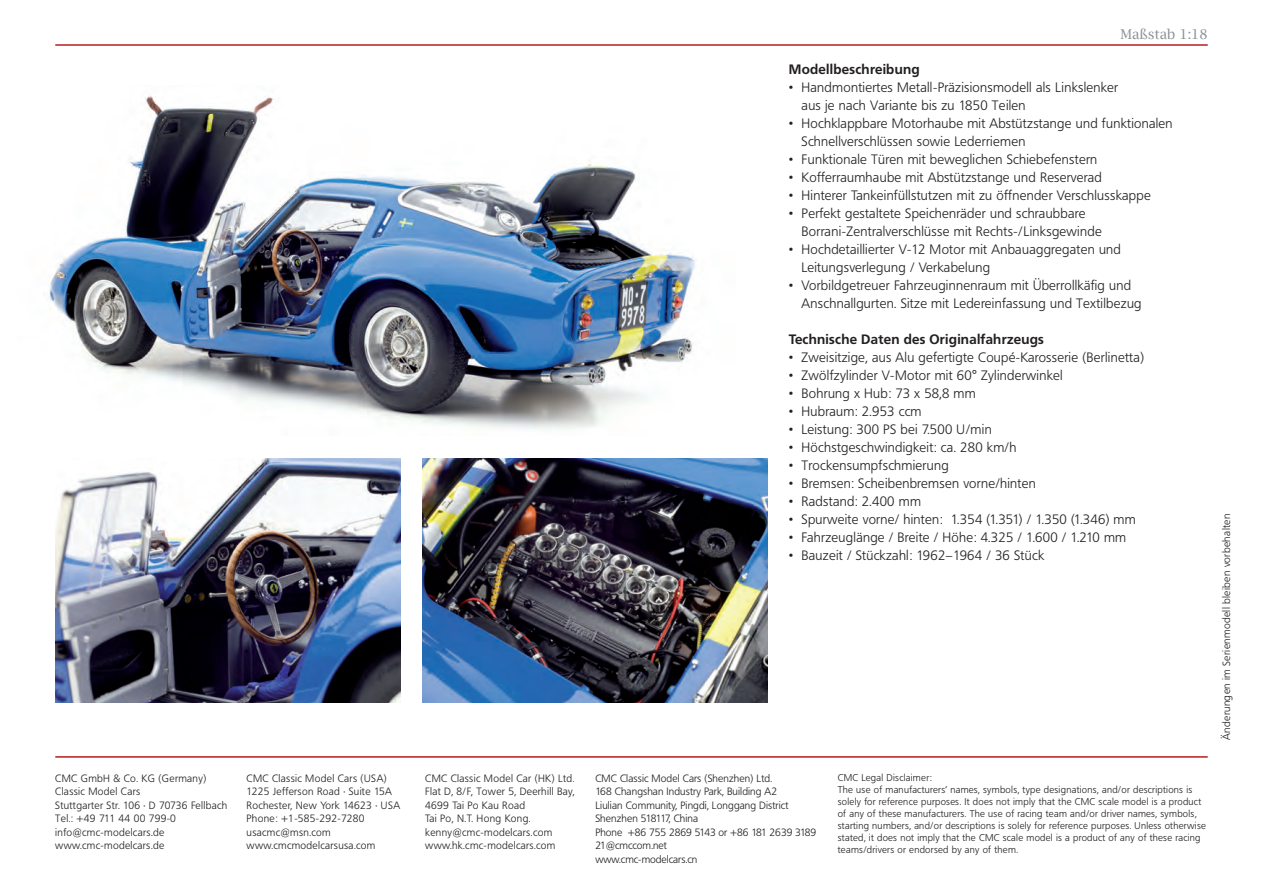
<style>
.page{position:relative;width:1263px;height:893px;background:#fff}
.page>*{position:absolute;margin:0;border:0;box-sizing:border-box;transform-origin:0 0}
.t1{font:300 13.5px "Frutiger BQ";letter-spacing:.02em;color:#231f20}
.t2{font:700 13.5px "Frutiger BQ";letter-spacing:.02em;color:#231f20}
.t3{font:13.5px "Lucida Bright";color:#8a9198}
.t4{font:300 10.5px "Frutiger BQ";letter-spacing:.03em;color:#231f20}
.t5{font:300 10.5px "Frutiger BQ";letter-spacing:.01em;color:#231f20}
.t6{font:300 10.5px "Frutiger BQ";color:#231f20}
.t7{font:300 9.75px/12px "Frutiger BQ";letter-spacing:.03em;color:#231f20}
</style>
<div class="page">
<img style="left:48px;top:94px;width:649px;height:336px">
<img style="left:55px;top:459px;width:346px;height:244px">
<img style="left:422px;top:459px;width:345px;height:244px">
<hr style="left:55px;top:756px;width:1153px;height:2px;background:#b61c20">
<hr style="left:55px;top:44px;width:1153px;height:2px;background:#b61c20">
<p class="t4" style="left:55px;top:772px;width:153px">CMC GmbH &amp; Co. KG (Germany)</p>
<p class="t4" style="left:55px;top:786px;width:86px">Classic Model Cars</p>
<p class="t4" style="left:55px;top:799px;width:173px">Stuttgarter Str. 106 · D 70736 Fellbach</p>
<p class="t4" style="left:55px;top:813px;width:122px">Tel.: +49 711 44 00 799-0</p>
<p class="t4" style="left:55px;top:826px;width:111px">info@cmc-modelcars.de</p>
<p class="t4" style="left:55px;top:840px;width:111px">www.cmc-modelcars.de</p>
<p class="t4" style="left:247px;top:772px;width:142px">CMC Classic Model Cars (USA)</p>
<p class="t4" style="left:247px;top:786px;width:147px">1225 Jefferson Road · Suite 15A</p>
<p class="t4" style="left:247px;top:799px;width:155px">Rochester, New York 14623 · USA</p>
<p class="t4" style="left:247px;top:813px;width:120px">Phone: +1-585-292-7280</p>
<p class="t4" style="left:247px;top:826px;width:86px">usacmc@msn.com</p>
<p class="t4" style="left:247px;top:840px;width:130px">www.cmcmodelcarsusa.com</p>
<p class="t4" style="left:425px;top:772px;width:151px">CMC Classic Model Car (HK) Ltd.</p>
<p class="t4" style="left:425px;top:786px;width:151px">Flat D, 8/F, Tower 5, Deerhill Bay,</p>
<p class="t4" style="left:425px;top:799px;width:101px">4699 Tai Po Kau Road</p>
<p class="t4" style="left:425px;top:813px;width:107px">Tai Po, N.T. Hong Kong.</p>
<p class="t4" style="left:425px;top:826px;width:129px">kenny@cmc-modelcars.com</p>
<p class="t4" style="left:425px;top:840px;width:132px">www.hk.cmc-modelcars.com</p>
<p class="t3" style="left:1120px;top:26px;width:89px">Maßstab 1:18</p>
<p class="t2" style="left:789px;top:61px;width:132px">Modellbeschreibung</p>
<p class="t1" style="left:789px;top:79px;width:331px">• Handmontiertes Metall-Präzisionsmodell als Linkslenker</p>
<p class="t1" style="left:801px;top:97px;width:226px">aus je nach Variante bis zu 1850 Teilen</p>
<p class="t1" style="left:789px;top:115px;width:385px">• Hochklappbare Motorhaube mit Abstützstange und funktionalen</p>
<p class="t1" style="left:801px;top:133px;width:225px">Schnellverschlüssen sowie Lederriemen</p>
<p class="t1" style="left:789px;top:151px;width:310px">• Funktionale Türen mit beweglichen Schiebefenstern</p>
<p class="t1" style="left:789px;top:169px;width:315px">• Kofferraumhaube mit Abstützstange und Reserverad</p>
<p class="t1" style="left:789px;top:187px;width:364px">• Hinterer Tankeinfüllstutzen mit zu öffnender Verschlusskappe</p>
<p class="t1" style="left:789px;top:205px;width:298px">• Perfekt gestaltete Speichenräder und schraubbare</p>
<p class="t1" style="left:801px;top:223px;width:302px">Borrani-Zentralverschlüsse mit Rechts-/Linksgewinde</p>
<p class="t1" style="left:789px;top:241px;width:334px">• Hochdetaillierter V-12 Motor mit Anbauaggregaten und</p>
<p class="t1" style="left:801px;top:259px;width:190px">Leitungsverlegung / Verkabelung</p>
<p class="t1" style="left:789px;top:277px;width:344px">• Vorbildgetreuer Fahrzeuginnenraum mit Überrollkäfig und</p>
<p class="t1" style="left:801px;top:295px;width:341px">Anschnallgurten. Sitze mit Ledereinfassung und Textilbezug</p>
<p class="t2" style="left:789px;top:331px;width:256px">Technische Daten des Originalfahrzeugs</p>
<p class="t1" style="left:789px;top:349px;width:357px">• Zweisitzige, aus Alu gefertigte Coupé-Karosserie (Berlinetta)</p>
<p class="t1" style="left:789px;top:367px;width:275px">• Zwölfzylinder V-Motor mit 60° Zylinderwinkel</p>
<p class="t1" style="left:789px;top:385px;width:188px">• Bohrung x Hub: 73 x 58,8 mm</p>
<p class="t1" style="left:789px;top:403px;width:134px">• Hubraum: 2.953 ccm</p>
<p class="t1" style="left:789px;top:421px;width:204px">• Leistung: 300 PS bei 7.500 U/min</p>
<p class="t1" style="left:789px;top:439px;width:229px">• Höchstgeschwindigkeit: ca. 280 km/h</p>
<p class="t1" style="left:789px;top:457px;width:161px">• Trockensumpfschmierung</p>
<p class="t1" style="left:789px;top:475px;width:248px">• Bremsen: Scheibenbremsen vorne/hinten</p>
<p class="t1" style="left:789px;top:493px;width:134px">• Radstand: 2.400 mm</p>
<p class="t1" style="left:789px;top:511px;width:348px">• Spurweite vorne/ hinten: 1.354 (1.351) / 1.350 (1.346) mm</p>
<p class="t1" style="left:789px;top:529px;width:339px">• Fahrzeuglänge / Breite / Höhe: 4.325 / 1.600 / 1.210 mm</p>
<p class="t1" style="left:789px;top:547px;width:257px">• Bauzeit / Stückzahl: 1962–1964 / 36 Stück</p>
<p class="t5" style="left:595px;top:772px;width:178px">CMC Classic Model Cars (Shenzhen) Ltd.</p>
<p class="t5" style="left:595px;top:786px;width:183px">168 Changshan Industry Park, Building A2</p>
<p class="t5" style="left:595px;top:799px;width:195px">Liulian Community, Pingdi, Longgang District</p>
<p class="t5" style="left:595px;top:813px;width:104px">Shenzhen 518117, China</p>
<p class="t6" style="left:595px;top:826px;width:222px">Phone +86 755 2869 5143 or +86 181 2639 3189</p>
<p class="t6" style="left:595px;top:840px;width:73px">21@cmccom.net</p>
<p class="t6" style="left:595px;top:853px;width:103px">www.cmc-modelcars.cn</p>
<p class="t7" style="left:838px;top:772px;width:95px">CMC Legal Disclaimer:</p>
<p class="t7" style="left:838px;top:784px;width:370px">The use of manufacturers’ names, symbols, type designations, and/or descriptions is solely for reference purposes. It does not imply that the CMC scale model is a product of any of these manufacturers. The use of racing team and/or driver names, symbols, starting numbers, and/or descriptions is solely for reference purposes. Unless otherwise stated, it does not imply that the CMC scale model is a product of any of these racing teams/drivers or endorsed by any of them.</p>
<p class="t4" style="left:1220px;top:740px;width:228px;rotate:-90deg">Änderungen im Serienmodell bleiben vorbehalten</p>
</div>
